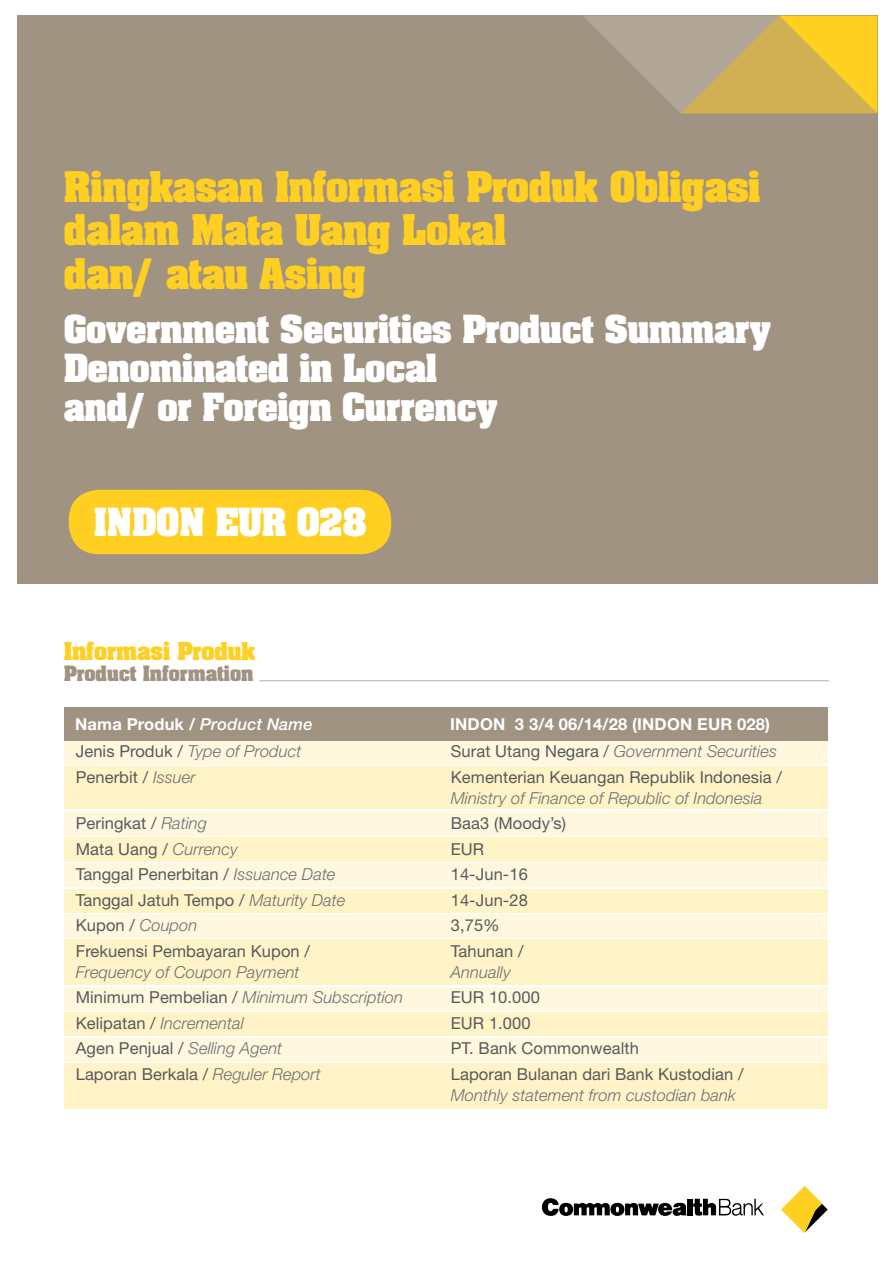
<style>
.page{position:relative;width:893px;height:1263px;background:#fff}
.page>*{position:absolute;margin:0;border:0;box-sizing:border-box;transform-origin:0 0}
.t1{font:700 36px/43.5px "Aachen";letter-spacing:-.01em;color:#ffcf22}
.t2{font:700 33px/39px "Aachen";letter-spacing:-.01em;color:#fff}
.t3{font:700 21px "Aachen";color:#ffcf22}
.t4{font:700 18px "Aachen";color:#a09382}
.t5{font:16.5px "Helvetica Neue LT Std";letter-spacing:.005em;color:#58595b}
.t6{font:italic 300 16.5px "Helvetica Neue LT Std";letter-spacing:.005em;color:#6d6e71}
.t7{font:700 16.5px "Helvetica Neue LT Std";letter-spacing:.01em;color:#fff}
.s1{font-weight:500;font-style:italic}
.s2{font-weight:400;font-style:normal;color:#58595b}
.s3{font-weight:300;font-style:italic;color:#6d6e71}
</style>
<div class="page">
<div style="left:17px;top:16px;width:860px;height:568px;background:#a09382"></div>
<div style="left:69px;top:490px;width:322px;height:64px;background:#ffcf22;border-radius:30px"></div>
<div style="left:65px;top:740px;width:763px;height:25px;background:#fff7de"></div>
<div style="left:65px;top:811px;width:763px;height:25px;background:#fff7de"></div>
<div style="left:65px;top:863px;width:763px;height:24px;background:#fff7de"></div>
<div style="left:65px;top:986px;width:763px;height:24px;background:#fff7de"></div>
<div style="left:65px;top:914px;width:763px;height:24px;background:#fff7de"></div>
<div style="left:65px;top:1037px;width:763px;height:24px;background:#fff7de"></div>
<div style="left:65px;top:837px;width:763px;height:25px;background:#fff3c8"></div>
<div style="left:65px;top:888px;width:763px;height:24px;background:#fff3c8"></div>
<div style="left:65px;top:1012px;width:763px;height:24px;background:#fff3c8"></div>
<div style="left:65px;top:939px;width:763px;height:45px;background:#fff3c8"></div>
<div style="left:65px;top:1063px;width:763px;height:45px;background:#fff3c8"></div>
<div style="left:65px;top:767px;width:763px;height:42px;background:#fff3c8"></div>
<svg style="left:584px;top:16px;width:293px;height:98px"></svg>
<div style="left:65px;top:707px;width:763px;height:33px;background:#a09382"></div>
<svg style="left:542px;top:1198px;width:144px;height:18px"></svg>
<div style="left:687px;top:1199px;width:5px;height:16px;background:#000"></div>
<svg style="left:693px;top:1199px;width:71px;height:17px"></svg>
<svg style="left:781px;top:1186px;width:47px;height:48px"></svg>
<hr style="left:259px;top:680px;width:570px;height:1px;background:#bbb0a1">
<h1 class="t1" style="left:64px;top:163px;width:698px">Ringkasan Informasi Produk Obligasi dalam Mata Uang Lokal<br>dan/ atau Asing</h1>
<h2 class="t2" style="left:64px;top:308px;width:708px">Government Securities Product Summary<br>Denominated in Local<br>and/ or Foreign Currency</h2>
<h2 class="t2" style="left:94px;top:502px;width:274px">INDON EUR 028</h2>
<p class="t3" style="left:64px;top:635px;width:193px">Informasi Produk</p>
<p class="t4" style="left:64px;top:660px;width:191px">Product Information</p>
<p class="t7" style="left:75px;top:714px;width:239px">Nama Produk / <span class="s1">Product Name</span></p>
<p class="t7" style="left:450px;top:714px;width:321px">INDON 3 3/4 06/14/28 (INDON EUR 028)</p>
<p class="t6" style="left:76px;top:741px;width:227px"><span class="s2">Jenis Produk /</span> Type of Product</p>
<p class="t6" style="left:451px;top:741px;width:328px"><span class="s2">Surat Utang Negara /</span> Government Securities</p>
<p class="t5" style="left:76px;top:767px;width:121px">Penerbit / <span class="s3">Issuer</span></p>
<p class="t5" style="left:451px;top:767px;width:333px">Kementerian Keuangan Republik Indonesia /</p>
<p class="t6" style="left:451px;top:788px;width:313px">Ministry of Finance of Republic of Indonesia</p>
<p class="t5" style="left:76px;top:813px;width:133px">Peringkat / <span class="s3">Rating</span></p>
<p class="t5" style="left:451px;top:813px;width:117px">Baa3 (Moody’s)</p>
<p class="t5" style="left:76px;top:839px;width:164px">Mata Uang / <span class="s3">Currency</span></p>
<p class="t5" style="left:451px;top:839px;width:35px">EUR</p>
<p class="t5" style="left:76px;top:864px;width:261px">Tanggal Penerbitan / <span class="s3">Issuance Date</span></p>
<p class="t5" style="left:451px;top:864px;width:79px">14-Jun-16</p>
<p class="t5" style="left:76px;top:890px;width:271px">Tanggal Jatuh Tempo / <span class="s3">Maturity Date</span></p>
<p class="t5" style="left:451px;top:890px;width:79px">14-Jun-28</p>
<p class="t5" style="left:76px;top:915px;width:123px">Kupon / <span class="s3">Coupon</span></p>
<p class="t5" style="left:451px;top:915px;width:50px">3,75%</p>
<p class="t5" style="left:76px;top:941px;width:236px">Frekuensi Pembayaran Kupon /</p>
<p class="t5" style="left:451px;top:941px;width:74px">Tahunan /</p>
<p class="t6" style="left:76px;top:962px;width:225px">Frequency of Coupon Payment</p>
<p class="t6" style="left:451px;top:962px;width:61px">Annually</p>
<p class="t6" style="left:76px;top:987px;width:329px"><span class="s2">Minimum Pembelian /</span> Minimum Subscription</p>
<p class="t5" style="left:451px;top:987px;width:91px">EUR 10.000</p>
<p class="t6" style="left:76px;top:1013px;width:170px"><span class="s2">Kelipatan /</span> Incremental</p>
<p class="t5" style="left:451px;top:1013px;width:81px">EUR 1.000</p>
<p class="t5" style="left:76px;top:1038px;width:208px">Agen Penjual / <span class="s3">Selling Agent</span></p>
<p class="t5" style="left:451px;top:1038px;width:190px">PT. Bank Commonwealth</p>
<p class="t5" style="left:76px;top:1064px;width:246px">Laporan Berkala / <span class="s3">Reguler Report</span></p>
<p class="t5" style="left:451px;top:1064px;width:294px">Laporan Bulanan dari Bank Kustodian /</p>
<p class="t6" style="left:451px;top:1085px;width:287px">Monthly statement from custodian bank</p>
</div>
